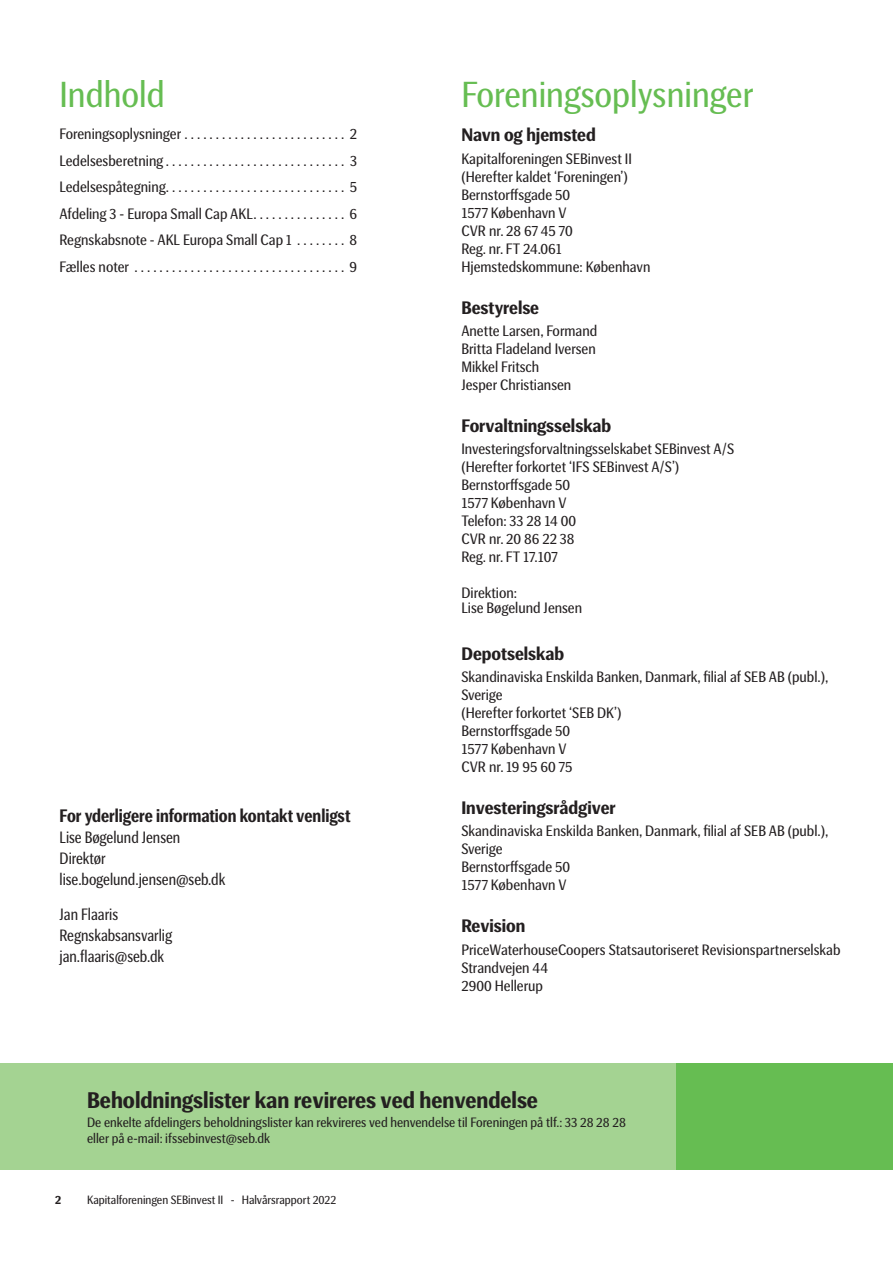
<style>
.page{position:relative;width:893px;height:1263px;background:#fff}
.page>*{position:absolute;margin:0;border:0;box-sizing:border-box;transform-origin:0 0}
.TOC_Overskrift_1{font:36px "SEB Basic";color:#66bd52}
.Overskrift{font:36px "SEB Basic";color:#66bd52}
.Overskrift-2{font:700 22.5px "SEB Basic";color:#231f20}
.Undertitel{font:700 18px "SEB Basic";color:#231f20}
.Undertitel-2{font:700 18px "SEB Basic";color:#231f20;scale:.92 1}
.Indholdsfortegnelse{font:16.35px "SEB Basic";color:#231f20;scale:.92 1}
.Body_tekst_oplistet{font:15px/18px "SEB Basic";color:#231f20}
.Indholdsfortegnelse-2{font:15px "SEB Basic";color:#231f20}
.Body_tekst{font:13.5px/16.2px "SEB Basic";color:#231f20}
.t1{font:12px "SEB Basic";color:#231f20}
.t2{font:700 12px "SEB Basic";color:#231f20}
</style>
<div class="page">
<div style="left:0;top:1063px;width:677px;height:106px;background:#a4d392"></div>
<div style="left:676px;top:1063px;width:217px;height:106px;background:#66bd52"></div>
<p class="Overskrift" style="left:60px;top:74px;width:107px">Indhold</p>
<p class="TOC_Overskrift_1" style="left:461px;top:74px;width:294px">Foreningsoplysninger</p>
<p class="Undertitel" style="left:461px;top:125px;width:136px">Navn og hjemsted</p>
<p class="Body_tekst_oplistet" style="left:461px;top:150px;width:172px">Kapitalforeningen SEBinvest II</p>
<p class="Body_tekst_oplistet" style="left:461px;top:168px;width:168px">(Herefter kaldet ‘Foreningen’)</p>
<p class="Body_tekst_oplistet" style="left:461px;top:186px;width:110px">Bernstorffsgade 50</p>
<p class="Body_tekst_oplistet" style="left:461px;top:204px;width:107px">1577 København V</p>
<p class="Body_tekst_oplistet" style="left:461px;top:222px;width:113px">CVR nr. 28 67 45 70</p>
<p class="Body_tekst_oplistet" style="left:461px;top:240px;width:102px">Reg. nr. FT 24.061</p>
<p class="Body_tekst_oplistet" style="left:461px;top:258px;width:191px">Hjemstedskommune: København</p>
<p class="Undertitel" style="left:461px;top:297px;width:79px">Bestyrelse</p>
<p class="Body_tekst_oplistet" style="left:461px;top:322px;width:137px">Anette Larsen, Formand</p>
<p class="Body_tekst_oplistet" style="left:461px;top:340px;width:136px">Britta Fladeland Iversen</p>
<p class="Body_tekst_oplistet" style="left:461px;top:358px;width:79px">Mikkel Fritsch</p>
<p class="Body_tekst_oplistet" style="left:461px;top:376px;width:111px">Jesper Christiansen</p>
<p class="Undertitel" style="left:461px;top:416px;width:151px">Forvaltningsselskab</p>
<p class="Body_tekst_oplistet" style="left:461px;top:440px;width:274px">Investeringsforvaltningsselskabet SEBinvest A/S</p>
<p class="Body_tekst_oplistet" style="left:461px;top:458px;width:219px">(Herefter forkortet ‘IFS SEBinvest A/S’)</p>
<p class="Body_tekst_oplistet" style="left:461px;top:476px;width:110px">Bernstorffsgade 50</p>
<p class="Body_tekst_oplistet" style="left:461px;top:494px;width:107px">1577 København V</p>
<p class="Body_tekst_oplistet" style="left:461px;top:512px;width:116px">Telefon: 33 28 14 00</p>
<p class="Body_tekst_oplistet" style="left:461px;top:530px;width:115px">CVR nr. 20 86 22 38</p>
<p class="Body_tekst_oplistet" style="left:461px;top:548px;width:98px">Reg. nr. FT 17.107</p>
<p class="Body_tekst_oplistet" style="left:461px;top:584px;width:57px">Direktion:</p>
<p class="Indholdsfortegnelse-2" style="left:461px;top:600px;width:122px">Lise Bøgelund Jensen</p>
<p class="Undertitel" style="left:461px;top:643px;width:104px">Depotselskab</p>
<p class="Body_tekst_oplistet" style="left:461px;top:668px;width:369px">Skandinaviska Enskilda Banken, Danmark, filial af SEB AB (publ.),<br>Sverige</p>
<p class="Body_tekst_oplistet" style="left:461px;top:704px;width:162px">(Herefter forkortet ‘SEB DK’)</p>
<p class="Body_tekst_oplistet" style="left:461px;top:722px;width:110px">Bernstorffsgade 50</p>
<p class="Body_tekst_oplistet" style="left:461px;top:740px;width:107px">1577 København V</p>
<p class="Body_tekst_oplistet" style="left:461px;top:758px;width:112px">CVR nr. 19 95 60 75</p>
<p class="Undertitel" style="left:461px;top:798px;width:156px">Investeringsrådgiver</p>
<p class="Body_tekst_oplistet" style="left:461px;top:822px;width:369px">Skandinaviska Enskilda Banken, Danmark, filial af SEB AB (publ.),<br>Sverige</p>
<p class="Body_tekst_oplistet" style="left:461px;top:858px;width:110px">Bernstorffsgade 50</p>
<p class="Body_tekst_oplistet" style="left:461px;top:876px;width:107px">1577 København V</p>
<p class="Undertitel" style="left:461px;top:916px;width:66px">Revision</p>
<p class="Body_tekst_oplistet" style="left:461px;top:941px;width:381px">PriceWaterhouseCoopers Statsautoriseret Revisionspartnerselskab</p>
<p class="Body_tekst_oplistet" style="left:461px;top:959px;width:88px">Strandvejen 44</p>
<p class="Body_tekst_oplistet" style="left:461px;top:977px;width:83px">2900 Hellerup</p>
<p class="Body_tekst_oplistet" style="left:60px;top:125px;width:299px">Foreningsoplysninger . . . . . . . . . . . . . . . . . . . . . . . . . . 2</p>
<p class="Body_tekst_oplistet" style="left:60px;top:152px;width:299px">Ledelsesberetning . . . . . . . . . . . . . . . . . . . . . . . . . . . . . 3</p>
<p class="Body_tekst_oplistet" style="left:60px;top:178px;width:299px">Ledelsespåtegning............................. 5</p>
<p class="Body_tekst_oplistet" style="left:60px;top:205px;width:299px">Afdeling 3 - Europa Small Cap AKL . . . . . . . . . . . . . . . 6</p>
<p class="Body_tekst_oplistet" style="left:60px;top:231px;width:299px">Regnskabsnote - AKL Europa Small Cap 1 . . . . . . . . 8</p>
<p class="Body_tekst_oplistet" style="left:60px;top:258px;width:299px">Fælles noter . . . . . . . . . . . . . . . . . . . . . . . . . . . . . . . . . . 9</p>
<p class="Undertitel-2" style="left:60px;top:805px;width:318px">For yderligere information kontakt venligst</p>
<p class="Indholdsfortegnelse" style="left:60px;top:828px;width:133px">Lise Bøgelund Jensen</p>
<p class="Indholdsfortegnelse" style="left:60px;top:849px;width:52px">Direktør</p>
<p class="Indholdsfortegnelse" style="left:60px;top:870px;width:182px">lise.bogelund.jensen@seb.dk</p>
<p class="Indholdsfortegnelse" style="left:60px;top:905px;width:65px">Jan Flaaris</p>
<p class="Indholdsfortegnelse" style="left:60px;top:926px;width:124px">Regnskabsansvarlig</p>
<p class="Indholdsfortegnelse" style="left:60px;top:947px;width:115px">jan.flaaris@seb.dk</p>
<p class="Overskrift-2" style="left:87px;top:1087px;width:452px">Beholdningslister kan revireres ved henvendelse</p>
<p class="Body_tekst" style="left:87px;top:1114px;width:540px">De enkelte afdelingers beholdningslister kan rekvireres ved henvendelse til Foreningen på tlf.: 33 28 28 28 eller på e-mail: ifssebinvest@seb.dk</p>
<p class="t2" style="left:55px;top:1193px;width:8px">2</p>
<p class="t1" style="left:87px;top:1193px;width:251px">Kapitalforeningen SEBinvest II - Halvårsrapport 2022</p>
</div>
